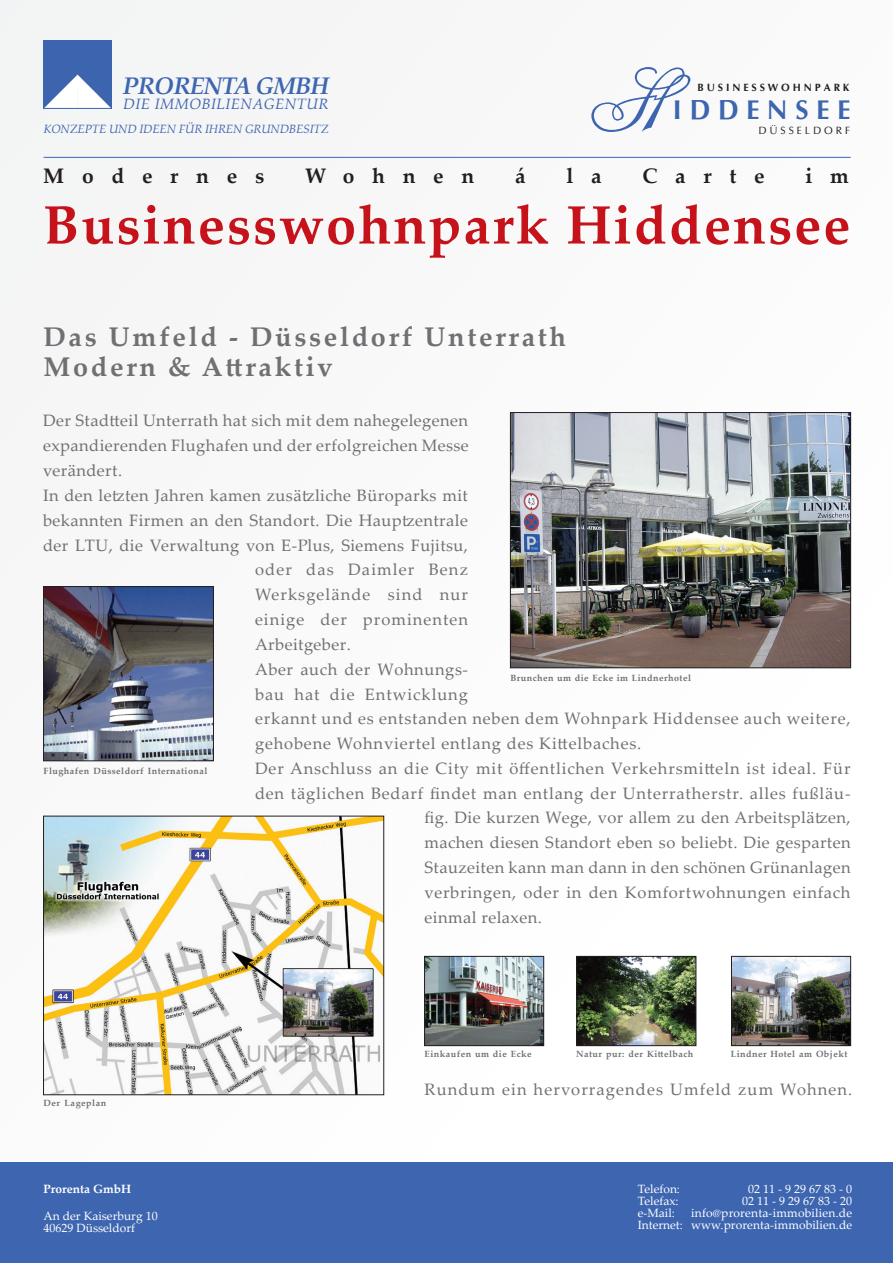
<style>
.page{position:relative;width:893px;height:1263px;background:#fff}
.page>*{position:absolute;margin:0;border:0;box-sizing:border-box;transform-origin:0 0}
.t1{font:700 54px "Palatino Linotype";letter-spacing:.04em;color:#c6131b}
.t2{font:700 27px "Palatino Linotype";letter-spacing:.1em;color:#6f7073}
.t3{font:700 27px "CG Omega";color:#3d65b0}
.t4{font:italic 700 24px "Palatino Linotype";letter-spacing:-.035em;color:#3d65b0}
.t5{font:700 21px "Palatino Linotype";letter-spacing:.845em;color:#231f20}
.t6{font:16.5px/25px "Palatino Linotype";letter-spacing:.035em;color:#6f7073}
.t7{font:16.5px "Palatino Linotype";letter-spacing:.065em;color:#6f7073}
.t8{font:16.5px "Palatino Linotype";letter-spacing:.06em;color:#6f7073}
.t9{font:16.5px "Palatino Linotype";letter-spacing:.055em;color:#6f7073}
.t10{font:16.5px "Palatino Linotype";letter-spacing:.07em;color:#6f7073}
.t11{font:italic 15px "Palatino Linotype";letter-spacing:.03em;color:#3d65b0}
.t12{font:12px/12px "Palatino Linotype";color:#fff}
.t13{font:italic 12px "Palatino Linotype";letter-spacing:-.015em;color:#3d65b0}
.t14{font:700 12px "Palatino Linotype";color:#fff}
.t15{font:700 10.5px "CG Omega";color:#231f20}
.t16{font:10.5px "CG Omega";color:#231f20}
.t17{font:700 9px "Palatino Linotype";letter-spacing:.05em;color:#6f7073}
</style>
<div class="page">
<div style="left:0;top:0;width:893px;height:1167px;background:#fafafa"></div>
<div style="left:0;top:1162px;width:893px;height:101px;background:#3d65b0"></div>
<img style="left:44px;top:40px;width:68px;height:68px">
<hr style="left:44px;top:157px;width:807px;height:1px;background:#3d65b0">
<img style="left:45px;top:818px;width:337px;height:275px">
<div style="left:43px;top:816px;width:341px;height:279px;border:1px solid #231f20"></div>
<img style="left:512px;top:414px;width:337px;height:252px">
<div style="left:510px;top:412px;width:341px;height:256px;border:1px solid #231f20"></div>
<img style="left:45px;top:588px;width:167px;height:171px">
<div style="left:43px;top:586px;width:171px;height:175px;border:1px solid #231f20"></div>
<img style="left:733px;top:958px;width:116px;height:86px">
<div style="left:731px;top:956px;width:120px;height:90px;border:1px solid #231f20"></div>
<img style="left:426px;top:958px;width:116px;height:86px">
<div style="left:424px;top:956px;width:120px;height:90px;border:1px solid #231f20"></div>
<img style="left:579px;top:958px;width:115px;height:86px">
<div style="left:577px;top:956px;width:119px;height:90px;border:1px solid #231f20"></div>
<svg style="left:591px;top:67px;width:99px;height:65px"></svg>
<h3 class="t4" style="left:123px;top:69px;width:208px">PRORENTA GMBH</h3>
<p class="t11" style="left:123px;top:93px;width:207px">DIE IMMOBILIENAGENTUR</p>
<p class="t13" style="left:44px;top:121px;width:287px">KONZEPTE UND IDEEN FÜR IHREN GRUNDBESITZ</p>
<p class="t15" style="left:698px;top:80px;width:153px">B U S I N E S S W O H N P A R K</p>
<h2 class="t3" style="left:673px;top:93px;width:179px">I D D E N S E E</h2>
<p class="t16" style="left:758px;top:124px;width:93px">D Ü S S E L D O R F</p>
<p class="t5" style="left:43px;top:161px;width:223px">Modernes</p>
<p class="t5" style="left:305px;top:161px;width:171px">Wohnen</p>
<p class="t5" style="left:515px;top:161px;width:12px">á</p>
<p class="t5" style="left:566px;top:161px;width:37px">l a</p>
<p class="t5" style="left:642px;top:161px;width:124px">Carte</p>
<p class="t5" style="left:805px;top:161px;width:45px">i m</p>
<h1 class="t1" style="left:44px;top:187px;width:808px">Businesswohnpark Hiddensee</h1>
<h2 class="t2" style="left:43px;top:318px;width:524px">Das Umfeld - Düsseldorf Unterrath</h2>
<h2 class="t2" style="left:44px;top:348px;width:290px">Modern &amp; Attraktiv</h2>
<p class="t6" style="left:43px;top:407px;width:427px">Der Stadtteil Unterrath hat sich mit dem nahegelegenen expandierenden Flughafen und der erfolgreichen Messe verändert.<br>In den letzten Jahren kamen zusätzliche Büroparks mit bekannten Firmen an den Standort. Die Hauptzentrale der LTU, die Verwaltung von E-Plus, Siemens Fujitsu,</p>
<p class="t17" style="left:44px;top:765px;width:165px">Flughafen Düsseldorf International</p>
<p class="t10" style="left:255px;top:557px;width:214px">oder das Daimler Benz</p>
<p class="t7" style="left:255px;top:582px;width:214px">Werksgelände sind nur</p>
<p class="t8" style="left:255px;top:607px;width:214px">einige der prominenten</p>
<p class="t6" style="left:255px;top:631px;width:97px">Arbeitgeber.</p>
<p class="t6" style="left:255px;top:656px;width:214px">Aber auch der Wohnungs-</p>
<p class="t9" style="left:255px;top:682px;width:214px">bau hat die Entwicklung</p>
<p class="t6" style="left:255px;top:705px;width:597px">erkannt und es entstanden neben dem Wohnpark Hiddensee auch weitere,</p>
<p class="t6" style="left:255px;top:730px;width:388px">gehobene Wohnviertel entlang des Kittelbaches.</p>
<p class="t6" style="left:255px;top:755px;width:597px">Der Anschluss an die City mit öffentlichen Verkehrsmitteln ist ideal. Für</p>
<p class="t6" style="left:255px;top:780px;width:597px">den täglichen Bedarf findet man entlang der Unterratherstr. alles fußläu-</p>
<p class="t6" style="left:424px;top:804px;width:428px">fig. Die kurzen Wege, vor allem zu den Arbeitsplätzen,</p>
<p class="t6" style="left:424px;top:829px;width:428px">machen diesen Standort eben so beliebt. Die gesparten</p>
<p class="t6" style="left:424px;top:854px;width:428px">Stauzeiten kann man dann in den schönen Grünanlagen</p>
<p class="t6" style="left:424px;top:879px;width:428px">verbringen, oder in den Komfortwohnungen einfach</p>
<p class="t6" style="left:424px;top:904px;width:119px">einmal relaxen.</p>
<p class="t17" style="left:510px;top:671px;width:182px">Brunchen um die Ecke im Lindnerhotel</p>
<p class="t17" style="left:44px;top:1096px;width:64px">Der Lageplan</p>
<p class="t14" style="left:44px;top:1181px;width:89px">Prorenta GmbH</p>
<p class="t12" style="left:44px;top:1209px;width:116px">An der Kaiserburg 10<br>40629 Düsseldorf</p>
<p class="t17" style="left:424px;top:1048px;width:109px">Einkaufen um die Ecke</p>
<p class="t17" style="left:576px;top:1048px;width:119px">Natur pur: der Kittelbach</p>
<p class="t17" style="left:731px;top:1048px;width:118px">Lindner Hotel am Objekt</p>
<p class="t7" style="left:424px;top:1077px;width:429px">Rundum ein hervorragendes Umfeld zum Wohnen.</p>
<p class="t12" style="left:638px;top:1183px;width:47px">Telefon:<br>Telefax: e-Mail:<br>Internet:</p>
<p class="t12" style="left:691px;top:1183px;width:163px;text-align:right">02 11 - 9 29 67 83 - 0<br>02 11 - 9 29 67 83 - 20 info@prorenta-immobilien.de www.prorenta-immobilien.de</p>
</div>
